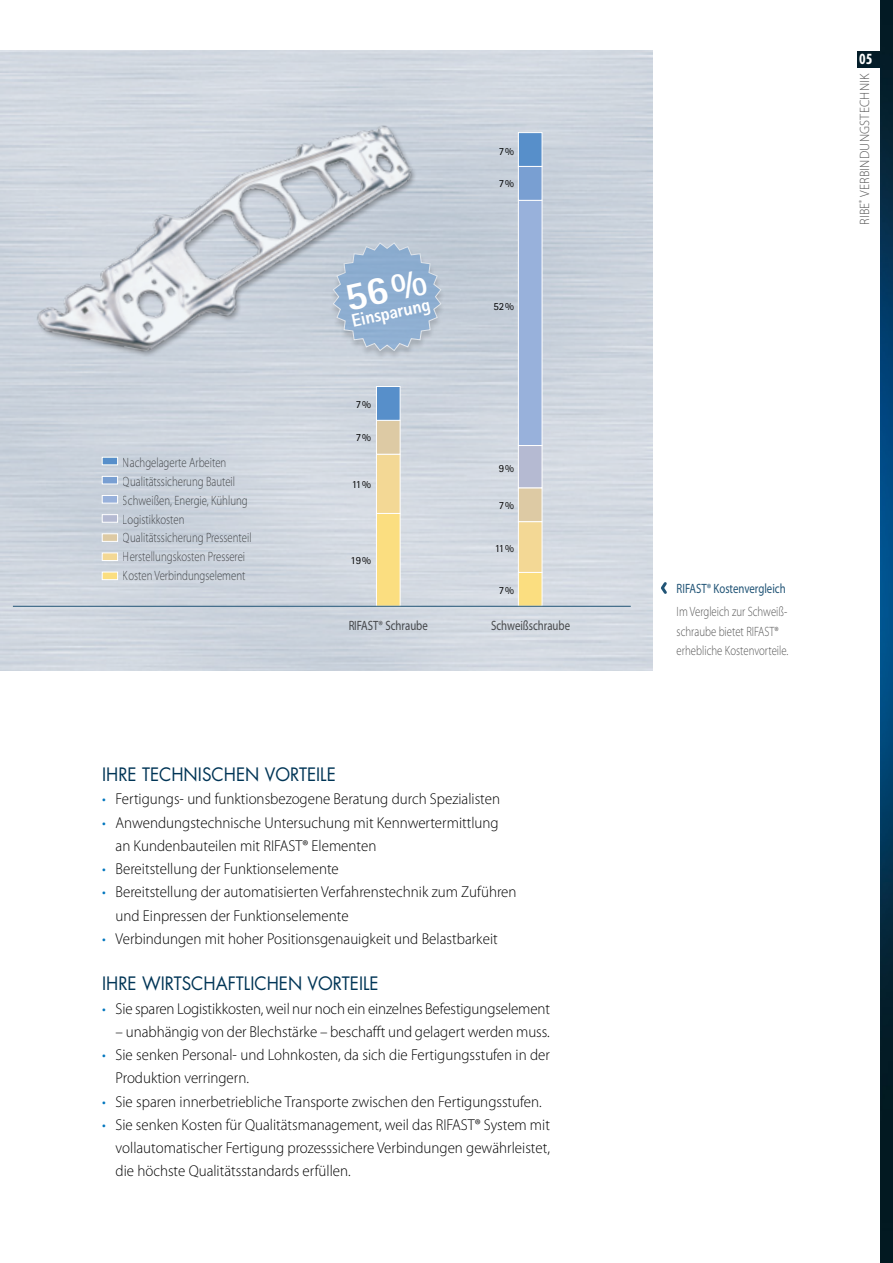
<style>
.page{position:relative;width:893px;height:1263px;background:#fff}
.page>*{position:absolute;margin:0;border:0;box-sizing:border-box;transform-origin:0 0}
.grundtext{font:800 18.15px "Rotis Sans Serif";color:#fff}
._0408lauftext{font:18px "Futura";color:#003556;scale:.95 1}
._0408lauftext-2{font:300 15.75px/23.2px "Myriad Pro";color:#000;scale:.95 1}
.t1{font:300 13.5px/18.9px "Myriad Pro";color:#565656;scale:.8 1}
.t2{font:13.5px "Myriad Pro";color:#565656;scale:.8 1}
.t3{font:300 13.5px "Myriad Pro";letter-spacing:.02em;color:#565656;scale:.95 1}
.t4{font:13.5px "Myriad Pro";color:#215476;scale:.8 1}
.t5{font:700 condensed 13.5px "Futura";color:#fff}
.grundtext-2{font:10.8px "Rotis Sans Serif";letter-spacing:-.07em;color:#000}
.s1{color:#0076be}
</style>
<div class="page">
<img style="left:880px;top:0;width:13px;height:1263px">
<img style="left:857px;top:51px;width:36px;height:17px">
<img style="left:0;top:96px;width:463px;height:284px">
<svg style="left:661px;top:582px;width:6px;height:12px"></svg>
<div style="left:102px;top:457px;width:16px;height:8px;background:#578fca;border:1px solid #fff"></div>
<div style="left:102px;top:476px;width:16px;height:8px;background:#799fd2;border:1px solid #fff"></div>
<div style="left:102px;top:495px;width:16px;height:8px;background:#98b1db;border:1px solid #fff"></div>
<div style="left:102px;top:514px;width:16px;height:8px;background:#b5bad2;border:1px solid #fff"></div>
<div style="left:102px;top:534px;width:16px;height:7px;background:#ddcaa4;border:1px solid #fff"></div>
<div style="left:102px;top:553px;width:16px;height:8px;background:#f3d895;border:1px solid #fff"></div>
<div style="left:102px;top:572px;width:16px;height:8px;background:#fbde80;border:1px solid #fff"></div>
<div style="left:518px;top:572px;width:24px;height:34px;background:#fbde80;border:1px solid #fff"></div>
<div style="left:518px;top:521px;width:24px;height:52px;background:#f3d895;border:1px solid #fff"></div>
<div style="left:518px;top:487px;width:24px;height:35px;background:#ddcaa4;border:1px solid #fff"></div>
<div style="left:518px;top:445px;width:24px;height:43px;background:#b5bad2;border:1px solid #fff"></div>
<div style="left:518px;top:200px;width:24px;height:246px;background:#98b1db;border:1px solid #fff"></div>
<div style="left:518px;top:166px;width:24px;height:35px;background:#799fd2;border:1px solid #fff"></div>
<div style="left:518px;top:132px;width:24px;height:35px;background:#578fca;border:1px solid #fff"></div>
<div style="left:376px;top:513px;width:24px;height:93px;background:#fbde80;border:1px solid #fff"></div>
<div style="left:376px;top:454px;width:24px;height:60px;background:#f3d895;border:1px solid #fff"></div>
<div style="left:376px;top:420px;width:24px;height:34px;background:#ddcaa4;border:1px solid #fff"></div>
<div style="left:376px;top:386px;width:24px;height:35px;background:#578fca;border:1px solid #fff"></div>
<div style="left:329px;top:243px;width:116px;height:116px;background:#000;opacity:.3"></div>
<hr style="left:13px;top:606px;width:618px;height:1px;background:#215476">
<svg style="left:332px;top:242px;width:110px;height:109px;background:#9eb7d1"></svg>
<p class="grundtext-2" style="left:499px;top:145px;width:17px">7%</p>
<p class="t1" style="left:123px;top:453px;width:162px">Nachgelagerte Arbeiten<br>Qualitätssicherung Bauteil<br>Schweißen, Energie, Kühlung<br>Logistikkosten<br>Qualitätssicherung Pressenteil<br>Herstellungskosten Presserei<br>Kosten Verbindungselement</p>
<p class="grundtext" style="left:349px;top:310px;width:82px;rotate:-13deg">Einsparung</p>
<p class="grundtext-2" style="left:356px;top:397px;width:17px">7%</p>
<p class="grundtext-2" style="left:356px;top:431px;width:17px">7%</p>
<p class="grundtext-2" style="left:352px;top:478px;width:21px">11%</p>
<p class="grundtext-2" style="left:350px;top:554px;width:22px">19%</p>
<p class="grundtext-2" style="left:499px;top:177px;width:17px">7%</p>
<p class="grundtext-2" style="left:493px;top:300px;width:22px">52%</p>
<p class="grundtext-2" style="left:499px;top:461px;width:17px">9%</p>
<p class="grundtext-2" style="left:499px;top:499px;width:17px">7%</p>
<p class="grundtext-2" style="left:495px;top:542px;width:21px">11%</p>
<p class="grundtext-2" style="left:499px;top:584px;width:17px">7%</p>
<p class="t2" style="left:348px;top:618px;width:101px">RIFAST® Schraube</p>
<p class="t2" style="left:491px;top:618px;width:100px">Schweißschraube</p>
<p class="_0408lauftext" style="left:102px;top:763px;width:248px">IHRE TECHNISCHEN VORTEILE</p>
<p class="_0408lauftext-2" style="left:102px;top:787px;width:420px"><span class="s1">•</span> Fertigungs- und funktionsbezogene Beratung durch Spezialisten</p>
<p class="_0408lauftext-2" style="left:116px;top:810px;width:405px;text-indent:-14px"><span class="s1">•</span> Anwendungstechnische Untersuchung mit Kennwertermittlung an Kundenbauteilen mit RIFAST® Elementen</p>
<p class="_0408lauftext-2" style="left:102px;top:857px;width:251px"><span class="s1">•</span> Bereitstellung der Funktionselemente</p>
<p class="_0408lauftext-2" style="left:116px;top:880px;width:424px;text-indent:-14px"><span class="s1">•</span> Bereitstellung der automatisierten Verfahrenstechnik zum Zuführen und Einpressen der Funktionselemente</p>
<p class="_0408lauftext-2" style="left:102px;top:927px;width:418px"><span class="s1">•</span> Verbindungen mit hoher Positionsgenauigkeit und Belastbarkeit</p>
<p class="_0408lauftext" style="left:102px;top:972px;width:293px">IHRE WIRTSCHAFTLICHEN VORTEILE</p>
<p class="_0408lauftext-2" style="left:102px;top:996px;width:473px"><span class="s1">•</span> Sie sparen Logistikkosten, weil nur noch ein einzelnes Befestigungselement</p>
<p class="_0408lauftext-2" style="left:116px;top:1020px;width:459px">– unabhängig von der Blechstärke – beschafft und gelagert werden muss.</p>
<p class="_0408lauftext-2" style="left:116px;top:1043px;width:459px;text-indent:-14px"><span class="s1">•</span> Sie senken Personal- und Lohnkosten, da sich die Fertigungsstufen in der<br>Produktion verringern.</p>
<p class="_0408lauftext-2" style="left:102px;top:1089px;width:464px"><span class="s1">•</span> Sie sparen innerbetriebliche Transporte zwischen den Fertigungsstufen.</p>
<p class="_0408lauftext-2" style="left:116px;top:1113px;width:459px;text-align:justify;text-indent:-14px"><span class="s1">•</span> Sie senken Kosten für Qualitätsmanagement, weil das RIFAST® System mit vollautomatischer Fertigung prozesssichere Verbindungen gewährleistet, die höchste Qualitätsstandards erfüllen.</p>
<p class="t5" style="left:859px;top:51px;width:15px">05</p>
<p class="t3" style="left:856px;top:225px;width:161px;rotate:-90deg">RIBE<sup>®</sup> VERBINDUNGSTECHNIK</p>
<p class="t4" style="left:677px;top:580px;width:138px">RIFAST® Kostenvergleich</p>
<p class="t1" style="left:677px;top:602px;width:141px;line-height:19.5px">Im Vergleich zur Schweiß&shy;schraube bietet RIFAST® erhebliche Kostenvorteile.</p>
</div>
